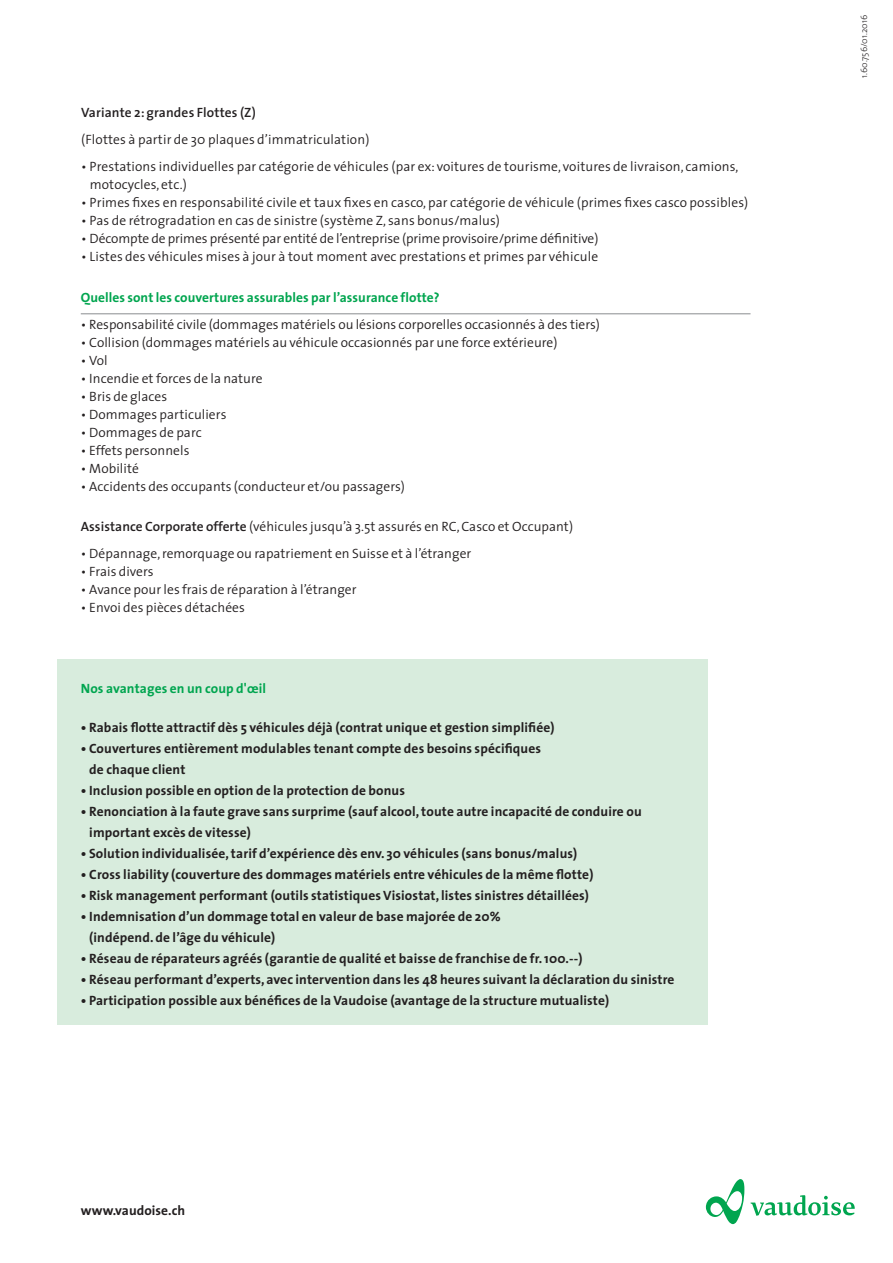
<style>
.page{position:relative;width:893px;height:1263px;background:#fff}
.page>*{position:absolute;margin:0;border:0;box-sizing:border-box;transform-origin:0 0}
.t1{font:300 13.5px/18px "The Sans";letter-spacing:.005em;color:#231f20}
.t2{font:700 13.5px/21px "The Sans";letter-spacing:.01em;color:#231f20}
.t3{font:700 13.5px "The Sans";letter-spacing:.005em;color:#00a54f}
.t4{font:600 13.5px "The Sans";letter-spacing:.01em;color:#231f20}
.t5{font:300 9px "The Sans";color:#231f20}
.s1{font-weight:600}
</style>
<div class="page">
<hr style="left:81px;top:314px;width:669px;height:1px;background:#8a8c8f">
<div style="left:57px;top:659px;width:651px;height:366px;background:#d8ecdd"></div>
<svg style="left:706px;top:1179px;width:149px;height:45px"></svg>
<p class="t4" style="left:81px;top:101px;width:176px">Variante 2: grandes Flottes (Z)</p>
<p class="t1" style="left:81px;top:130px;width:290px">(Flottes à partir de 30 plaques d’immatriculation)</p>
<p class="t1" style="left:90px;top:157px;width:650px;text-indent:-9px">• Prestations individuelles par catégorie de véhicules (par ex: voitures de tourisme, voitures de livraison, camions, motocycles, etc.)</p>
<p class="t1" style="left:81px;top:193px;width:668px">• Primes fixes en responsabilité civile et taux fixes en casco, par catégorie de véhicule (primes fixes casco possibles)</p>
<p class="t1" style="left:81px;top:211px;width:420px">• Pas de rétrogradation en cas de sinistre (système Z, sans bonus/malus)</p>
<p class="t1" style="left:81px;top:229px;width:519px">• Décompte de primes présenté par entité de l’entreprise (prime provisoire/prime définitive)</p>
<p class="t1" style="left:81px;top:247px;width:518px">• Listes des véhicules mises à jour à tout moment avec prestations et primes par véhicule</p>
<p class="t3" style="left:81px;top:286px;width:360px">Quelles sont les couvertures assurables par l’assurance flotte?</p>
<p class="t1" style="left:81px;top:315px;width:521px">• Responsabilité civile (dommages matériels ou lésions corporelles occasionnés à des tiers)</p>
<p class="t1" style="left:81px;top:333px;width:478px">• Collision (dommages matériels au véhicule occasionnés par une force extérieure)</p>
<p class="t1" style="left:81px;top:351px;width:28px">• Vol</p>
<p class="t1" style="left:81px;top:369px;width:183px">• Incendie et forces de la nature</p>
<p class="t1" style="left:81px;top:387px;width:88px">• Bris de glaces</p>
<p class="t1" style="left:81px;top:405px;width:147px">• Dommages particuliers</p>
<p class="t1" style="left:81px;top:423px;width:122px">• Dommages de parc</p>
<p class="t1" style="left:81px;top:441px;width:110px">• Effets personnels</p>
<p class="t1" style="left:81px;top:459px;width:60px">• Mobilité</p>
<p class="t1" style="left:81px;top:477px;width:326px">• Accidents des occupants (conducteur et/ou passagers)</p>
<p class="t1" style="left:81px;top:517px;width:494px"><span class="s1">Assistance Corporate offerte</span> (véhicules jusqu’à 3.5t assurés en RC, Casco et Occupant)</p>
<p class="t1" style="left:81px;top:544px;width:392px">• Dépannage, remorquage ou rapatriement en Suisse et à l’étranger</p>
<p class="t1" style="left:81px;top:562px;width:74px">• Frais divers</p>
<p class="t1" style="left:81px;top:580px;width:277px">• Avance pour les frais de réparation à l’étranger</p>
<p class="t1" style="left:81px;top:598px;width:166px">• Envoi des pièces détachées</p>
<p class="t3" style="left:81px;top:677px;width:187px">Nos avantages en un coup d'œil</p>
<p class="t2" style="left:81px;top:716px;width:475px">• Rabais flotte attractif dès 5 véhicules déjà (contrat unique et gestion simplifiée)</p>
<p class="t2" style="left:89px;top:737px;width:453px;text-indent:-9px">• Couvertures entièrement modulables tenant compte des besoins spécifiques de chaque client</p>
<p class="t2" style="left:81px;top:779px;width:326px">• Inclusion possible en option de la protection de bonus</p>
<p class="t2" style="left:89px;top:800px;width:554px;text-indent:-9px">• Renonciation à la faute grave sans surprime (sauf alcool, toute autre incapacité de conduire ou important excès de vitesse)</p>
<p class="t2" style="left:81px;top:842px;width:498px">• Solution individualisée, tarif d’expérience dès env. 30 véhicules (sans bonus/malus)</p>
<p class="t2" style="left:81px;top:863px;width:514px">• Cross liability (couverture des dommages matériels entre véhicules de la même flotte)</p>
<p class="t2" style="left:81px;top:884px;width:510px">• Risk management performant (outils statistiques Visiostat, listes sinistres détaillées)</p>
<p class="t2" style="left:89px;top:906px;width:413px;text-indent:-8px">• Indemnisation d’un dommage total en valeur de base majorée de 20% (indépend. de l’âge du véhicule)</p>
<p class="t2" style="left:81px;top:948px;width:503px">• Réseau de réparateurs agréés (garantie de qualité et baisse de franchise de fr. 100.--)</p>
<p class="t2" style="left:81px;top:969px;width:595px">• Réseau performant d’experts, avec intervention dans les 48 heures suivant la déclaration du sinistre</p>
<p class="t2" style="left:81px;top:990px;width:530px">• Participation possible aux bénéfices de la Vaudoise (avantage de la structure mutualiste)</p>
<p class="t2" style="left:81px;top:1200px;width:106px">www.vaudoise.ch</p>
<p class="t5" style="left:857px;top:78px;width:64px;rotate:-90deg">1.60.756/01.2016</p>
</div>
